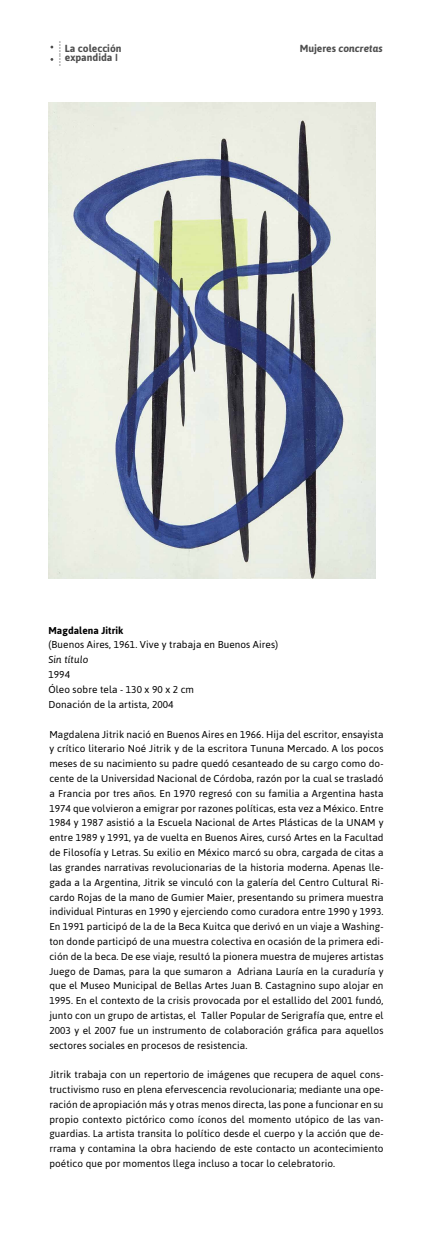
<style>
.page{position:relative;width:432px;height:1257px;background:#fff}
.page>*{position:absolute;margin:0;border:0;box-sizing:border-box;transform-origin:0 0}
.t1{font:700 10.28px/9.4px "Asap";color:#4d4d4d}
.t2{font:italic 700 10.28px "Asap";color:#4d4d4d}
.t3{font:10.28px "Asap";color:#4d4d4d}
.t4{font:10px/14.8px "Asap";letter-spacing:.01em;color:#000;text-align:justify}
.t5{font:700 10px "Asap";letter-spacing:.01em;color:#000}
.t6{font:italic 10px "Asap";letter-spacing:.01em;color:#000}
.s1{font-style:normal}
.s2{font-weight:500}
</style>
<div class="page">
<img style="left:48px;top:103px;width:328px;height:476px">
<p class="t3" style="left:70px;top:41px;width:26px;rotate:90deg">.........</p>
<p class="t2" style="left:300px;top:41px;width:84px"><span class="s1">Mujeres</span> concretas</p>
<p class="t1" style="left:65px;top:43px;width:58px">La colección expandida <span class="s2">I</span></p>
<p class="t5" style="left:48px;top:623px;width:77px">Magdalena Jitrik</p>
<p class="t4" style="left:48px;top:637px;width:231px">(Buenos Aires, 1961. Vive y trabaja en Buenos Aires)</p>
<p class="t6" style="left:48px;top:653px;width:42px">Sin título</p>
<p class="t4" style="left:48px;top:667px;width:147px;text-align:left">1994<br>Óleo sobre tela - 130 x 90 x 2 cm<br>Donación de la artista, 2004</p>
<p class="t4" style="left:49px;top:726px;width:336px">Magdalena Jitrik nació en Buenos Aires en 1966. Hija del escritor, ensayista y crítico literario Noé Jitrik y de la escritora Tununa Mercado. A los pocos meses de su nacimiento su padre quedó cesanteado de su cargo como do&shy;cente de la Universidad Nacional de Córdoba, razón por la cual se trasladó a Francia por tres años. En 1970 regresó con su familia a Argentina hasta 1974 que volvieron a emigrar por razones políticas, esta vez a México. Entre 1984 y 1987 asistió a la Escuela Nacional de Artes Plásticas de la UNAM y entre 1989 y 1991, ya de vuelta en Buenos Aires, cursó Artes en la Facultad de Filosofía y Letras. Su exilio en México marcó su obra, cargada de citas a las grandes narrativas revolucionarias de la historia moderna. Apenas lle&shy;gada a la Argentina, Jitrik se vinculó con la galería del Centro Cultural Ri&shy;cardo Rojas de la mano de Gumier Maier, presentando su primera muestra individual Pinturas en 1990 y ejerciendo como curadora entre 1990 y 1993.<br>En 1991 participó de la de la Beca Kuitca que derivó en un viaje a Washing&shy;ton donde participó de una muestra colectiva en ocasión de la primera edi&shy;ción de la beca. De ese viaje, resultó la pionera muestra de mujeres artistas Juego de Damas, para la que sumaron a Adriana Lauría en la curaduría y que el Museo Municipal de Bellas Artes Juan B. Castagnino supo alojar en 1995. En el contexto de la crisis provocada por el estallido del 2001 fundó, junto con un grupo de artistas, el Taller Popular de Serigrafía que, entre el 2003 y el 2007 fue un instrumento de colaboración gráfica para aquellos sectores sociales en procesos de resistencia.</p>
<p class="t4" style="left:49px;top:1067px;width:336px">Jitrik trabaja con un repertorio de imágenes que recupera de aquel cons&shy;tructivismo ruso en plena efervescencia revolucionaria; mediante una ope&shy;ración de apropiación más y otras menos directa, las pone a funcionar en su propio contexto pictórico como íconos del momento utópico de las van&shy;guardias. La artista transita lo político desde el cuerpo y la acción que de&shy;rrama y contamina la obra haciendo de este contacto un acontecimiento poético que por momentos llega incluso a tocar lo celebratorio.</p>
</div>
